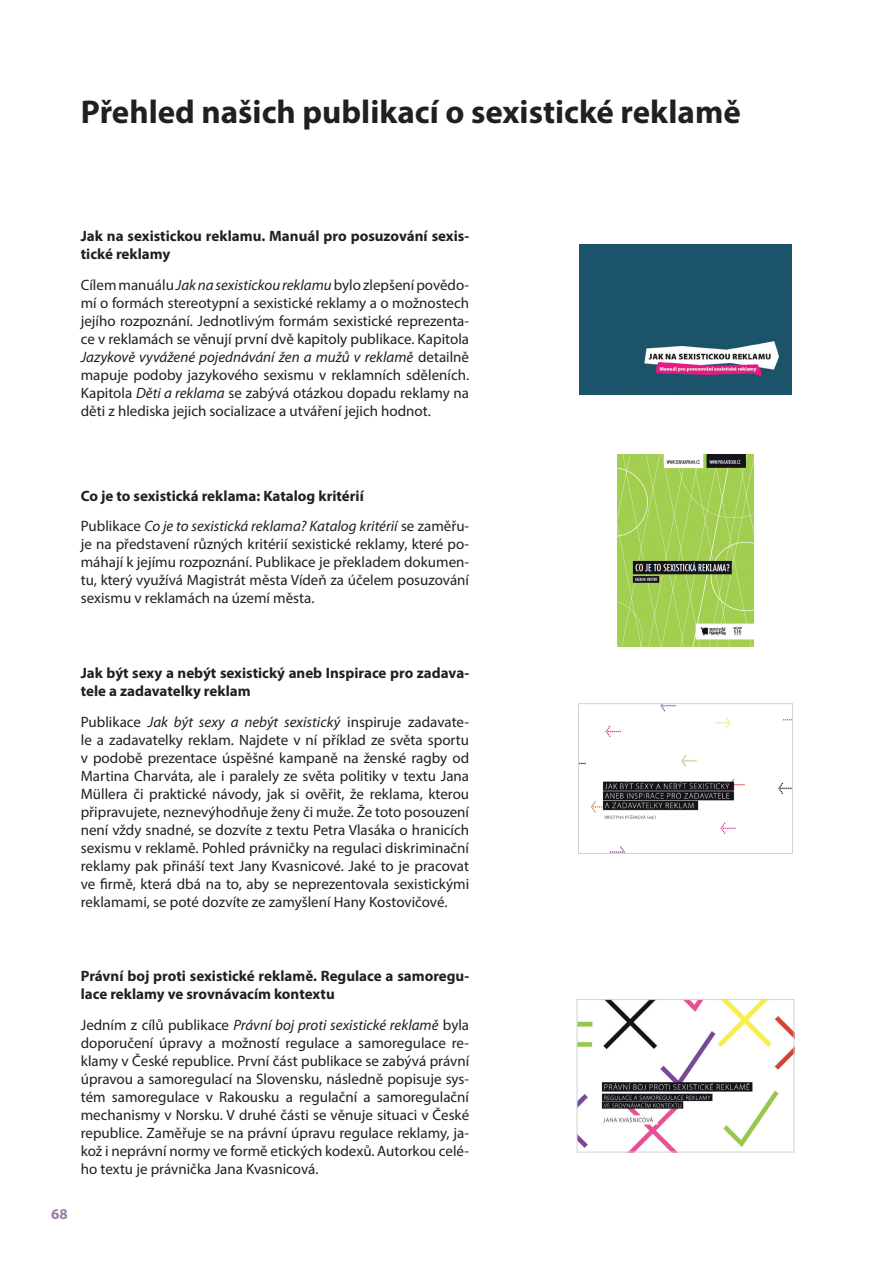
<style>
.page{position:relative;width:893px;height:1263px;background:#fff}
.page>*{position:absolute;margin:0;border:0;box-sizing:border-box;transform-origin:0 0}
.t1{font:700 33px "Myriad Pro";color:#231f20}
.t2{font:15px/18px "Myriad Pro";color:#231f20;text-align:justify}
.t3{font:700 15px/18px "Myriad Pro";color:#231f20}
.t4{font:700 15px "Myriad Pro";color:#9f7dab}
.s1{font-style:italic}
.s2{font-weight:400}
.s3{font-weight:400;font-style:italic}
</style>
<div class="page">
<img style="left:579px;top:245px;width:213px;height:149px">
<img style="left:617px;top:454px;width:137px;height:193px">
<img style="left:580px;top:705px;width:211px;height:147px">
<div style="left:578px;top:703px;width:215px;height:151px;border:1px solid #d1d2d4"></div>
<img style="left:579px;top:1001px;width:213px;height:149px">
<div style="left:577px;top:999px;width:217px;height:153px;border:1px solid #d1d2d4"></div>
<h1 class="t1" style="left:81px;top:90px;width:661px">Přehled našich publikací o sexistické reklamě</h1>
<p class="t3" style="left:81px;top:226px;width:390px">Jak na sexistickou reklamu. Manuál pro posuzování sexis&shy;tické reklamy</p>
<p class="t2" style="left:81px;top:275px;width:390px">Cílem manuálu <span class="s1">Jak na sexistickou reklamu</span> bylo zlepšení povědo&shy;mí o formách stereotypní a sexistické reklamy a o možnostech jejího rozpoznání. Jednotlivým formám sexistické reprezenta&shy;ce v reklamách se věnují první dvě kapitoly publikace. Kapitola <span class="s1">Jazykově vyvážené pojednávání žen a mužů v reklamě</span> detailně mapuje podoby jazykového sexismu v reklamních sděleních.<br>Kapitola <span class="s1">Děti a reklama</span> se zabývá otázkou dopadu reklamy na děti z hlediska jejich socializace a utváření jejich hodnot.</p>
<p class="t3" style="left:81px;top:480px;width:390px;line-height:30.8px">Co je to sexistická reklama: Katalog kritérií<br><span class="s2">Publikace</span> <span class="s3">Co je to sexistická reklama? Katalog kritérií</span> <span class="s2">se zaměřu-</span></p>
<p class="t2" style="left:81px;top:535px;width:390px">je na představení různých kritérií sexistické reklamy, které po&shy;máhají k jejímu rozpoznání. Publikace je překladem dokumen&shy;tu, který využívá Magistrát města Vídeň za účelem posuzování sexismu v reklamách na území města.</p>
<p class="t3" style="left:81px;top:663px;width:390px">Jak být sexy a nebýt sexistický aneb Inspirace pro zadava&shy;tele a zadavatelky reklam</p>
<p class="t2" style="left:81px;top:712px;width:390px">Publikace <span class="s1">Jak být sexy a nebýt sexistický</span> inspiruje zadavate&shy;le a zadavatelky reklam. Najdete v ní příklad ze světa sportu v podobě prezentace úspěšné kampaně na ženské ragby od Martina Charváta, ale i paralely ze světa politiky v textu Jana Müllera či praktické návody, jak si ověřit, že reklama, kterou připravujete, neznevýhodňuje ženy či muže. Že toto posouzení není vždy snadné, se dozvíte z textu Petra Vlasáka o hranicích sexismu v reklamě. Pohled právničky na regulaci diskriminační reklamy pak přináší text Jany Kvasnicové. Jaké to je pracovat ve firmě, která dbá na to, aby se neprezentovala sexistickými reklamami, se poté dozvíte ze zamyšlení Hany Kostovičové.</p>
<p class="t4" style="left:51px;top:1204px;width:18px">68</p>
<p class="t3" style="left:81px;top:966px;width:390px">Právní boj proti sexistické reklamě. Regulace a samoregu&shy;lace reklamy ve srovnávacím kontextu</p>
<p class="t2" style="left:81px;top:1015px;width:390px">Jedním z cílů publikace <span class="s1">Právní boj proti sexistické reklamě</span> byla doporučení úpravy a možností regulace a samoregulace re&shy;klamy v České republice. První část publikace se zabývá právní úpravou a samoregulací na Slovensku, následně popisuje sys&shy;tém samoregulace v Rakousku a regulační a samoregulační mechanismy v Norsku. V druhé části se věnuje situaci v České republice. Zaměřuje se na právní úpravu regulace reklamy, ja&shy;kož i neprávní normy ve formě etických kodexů. Autorkou celé&shy;ho textu je právnička Jana Kvasnicová.</p>
</div>
